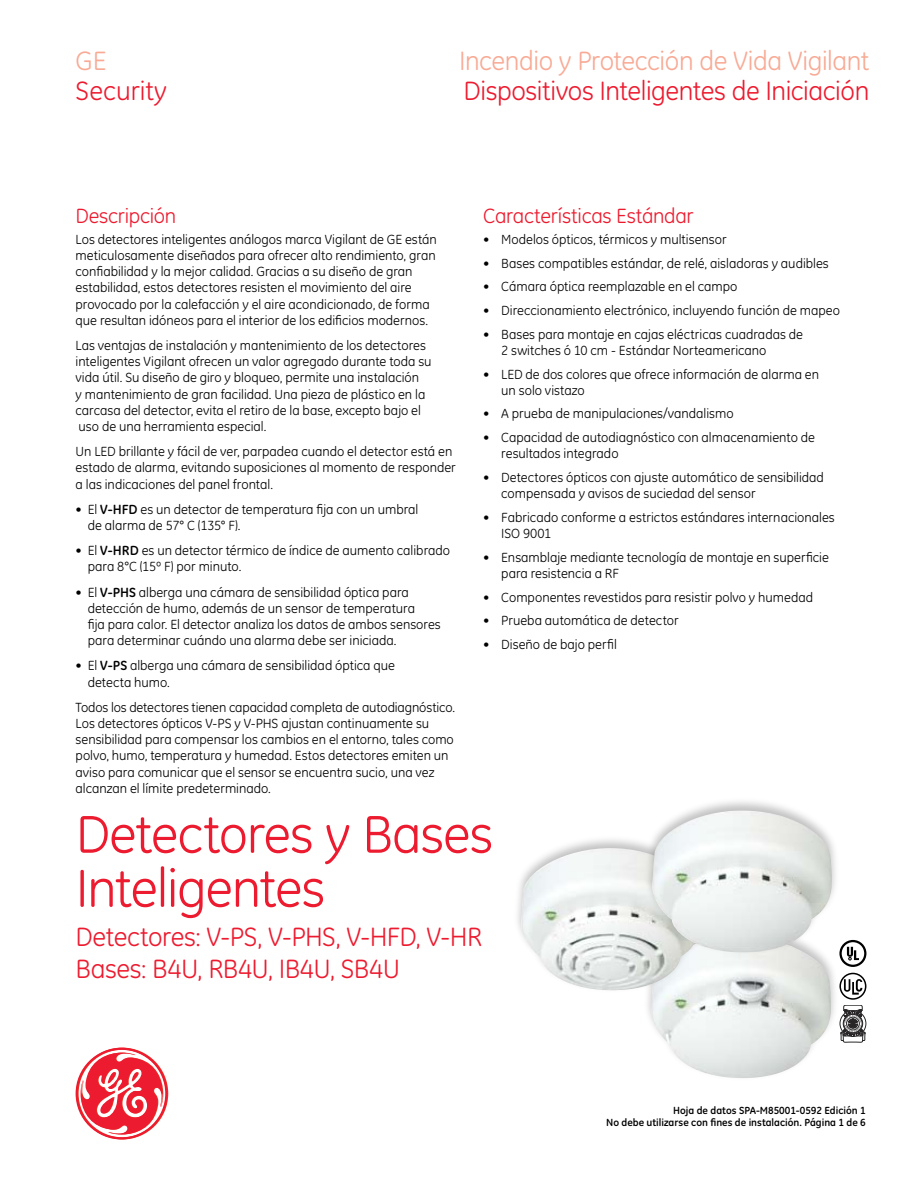
<style>
.page{position:relative;width:918px;height:1188px;background:#fff}
.page>*{position:absolute;margin:0;border:0;box-sizing:border-box;transform-origin:0 0}
.t1{font:54px/54px "GE Inspira";letter-spacing:-.02em;color:#ed1b2f}
.t2{font:27px/32.4px "GE Inspira";letter-spacing:-.015em;color:#ed1b2f}
.t3{font:27px "GE Inspira";letter-spacing:-.015em;color:#f8aa95}
.t4{font:21px "GE Inspira";letter-spacing:-.015em;color:#ed1b2f}
.t5{font:13.5px/16.2px "GE Inspira";color:#000}
.t6{font:700 10.5px/12.6px "GE Inspira";color:#000;text-align:right}
.s1{font-weight:700}
</style>
<div class="page">
<div style="left:641px;top:921px;width:200px;height:161px;background:#000;opacity:.25"></div>
<img style="left:651px;top:957px;width:181px;height:122px">
<div style="left:511px;top:833px;width:199px;height:162px;background:#000;opacity:.25"></div>
<img style="left:521px;top:848px;width:180px;height:143px">
<div style="left:642px;top:795px;width:200px;height:162px;background:#000;opacity:.25"></div>
<img style="left:652px;top:810px;width:181px;height:143px">
<svg style="left:76px;top:1048px;width:92px;height:91px"></svg>
<svg style="left:839px;top:973px;width:27px;height:70px"></svg>
<div style="left:843px;top:1014px;width:20px;height:19px;border:1px solid #272525;border-radius:50%"></div>
<div style="left:844px;top:1014px;width:18px;height:19px;border:1px solid #272525;border-radius:50%"></div>
<div style="left:839px;top:940px;width:27px;height:27px;border:2px solid #000;border-radius:50%"></div>
<svg style="left:847px;top:947px;width:12px;height:13px"></svg>
<h2 class="t3" style="left:76px;top:45px;width:32px">GE</h2>
<h2 class="t2" style="left:76px;top:74px;width:93px">Security</h2>
<h2 class="t3" style="left:459px;top:45px;width:412px">Incendio y Protección de Vida Vigilant</h2>
<h2 class="t2" style="left:463px;top:74px;width:407px">Dispositivos Inteligentes de Iniciación</h2>
<h3 class="t4" style="left:76px;top:204px;width:102px">Descripción</h3>
<p class="t5" style="left:76px;top:231px;width:363px">Los detectores inteligentes análogos marca Vigilant de GE están meticulosamente diseñados para ofrecer alto rendimiento, gran confiabilidad y la mejor calidad. Gracias a su diseño de gran estabilidad, estos detectores resisten el movimiento del aire provocado por la calefacción y el aire acondicionado, de forma que resultan idóneos para el interior de los edificios modernos.</p>
<p class="t5" style="left:76px;top:337px;width:357px">Las ventajas de instalación y mantenimiento de los detectores inteligentes Vigilant ofrecen un valor agregado durante toda su vida útil. Su diseño de giro y bloqueo, permite una instalación<br>y mantenimiento de gran facilidad. Una pieza de plástico en la carcasa del detector, evita el retiro de la base, excepto bajo el uso de una herramienta especial.</p>
<p class="t5" style="left:76px;top:443px;width:382px">Un LED brillante y fácil de ver, parpadea cuando el detector está en estado de alarma, evitando suposiciones al momento de responder a las indicaciones del panel frontal.</p>
<p class="t5" style="left:88px;top:501px;width:332px;text-indent:-12px">• El <span class="s1">V-HFD</span> es un detector de temperatura fija con un umbral de alarma de 57° C (135° F).</p>
<p class="t5" style="left:88px;top:542px;width:364px;text-indent:-12px">• El <span class="s1">V-HRD</span> es un detector térmico de índice de aumento calibrado para 8°C (15º F) por minuto.</p>
<p class="t5" style="left:88px;top:584px;width:355px;text-indent:-12px">• El <span class="s1">V-PHS</span> alberga una cámara de sensibilidad óptica para detección de humo, además de un sensor de temperatura<br>fija para calor. El detector analiza los datos de ambos sensores para determinar cuándo una alarma debe ser iniciada.</p>
<p class="t5" style="left:88px;top:658px;width:309px;text-indent:-12px">• El <span class="s1">V-PS</span> alberga una cámara de sensibilidad óptica que detecta humo.</p>
<p class="t5" style="left:76px;top:699px;width:381px">Todos los detectores tienen capacidad completa de autodiagnóstico.<br>Los detectores ópticos V-PS y V-PHS ajustan continuamente su sensibilidad para compensar los cambios en el entorno, tales como polvo, humo, temperatura y humedad. Estos detectores emiten un aviso para comunicar que el sensor se encuentra sucio, una vez alcanzan el límite predeterminado.</p>
<h1 class="t1" style="left:76px;top:807px;width:419px">Detectores y Bases<br>Inteligentes</h1>
<h2 class="t2" style="left:76px;top:920px;width:408px">Detectores: V-PS, V-PHS, V-HFD, V-HR<br>Bases: B4U, RB4U, IB4U, SB4U</h2>
<h3 class="t4" style="left:483px;top:204px;width:212px">Características Estándar</h3>
<p class="t5" style="left:501px;top:227px;width:340px;line-height:23.7px">Modelos ópticos, térmicos y multisensor<br>Bases compatibles estándar, de relé, aisladoras y audibles Cámara óptica reemplazable en el campo Direccionamiento electrónico, incluyendo función de mapeo Bases para montaje en cajas eléctricas cuadradas de</p>
<p class="t5" style="left:501px;top:338px;width:319px;line-height:23.7px">2 switches ó 10 cm - Estándar Norteamericano<br>LED de dos colores que ofrece información de alarma en</p>
<p class="t5" style="left:501px;top:378px;width:315px;line-height:23.7px">un solo vistazo<br>A prueba de manipulaciones/vandalismo<br>Capacidad de autodiagnóstico con almacenamiento de</p>
<p class="t5" style="left:501px;top:442px;width:324px;line-height:23.7px">resultados integrado<br>Detectores ópticos con ajuste automático de sensibilidad</p>
<p class="t5" style="left:501px;top:482px;width:335px;line-height:23.7px">compensada y avisos de suciedad del sensor<br>Fabricado conforme a estrictos estándares internacionales</p>
<p class="t5" style="left:501px;top:522px;width:329px;line-height:23.7px">ISO 9001<br>Ensamblaje mediante tecnología de montaje en superficie</p>
<p class="t5" style="left:501px;top:562px;width:313px;line-height:23.7px">para resistencia a RF<br>Componentes revestidos para resistir polvo y humedad<br>Prueba automática de detector<br>Diseño de bajo perfil</p>
<p class="t5" style="left:483px;top:227px;width:8px;line-height:23.7px;text-align:justify">• • • • •</p>
<p class="t5" style="left:483px;top:366px;width:8px">•</p>
<p class="t5" style="left:483px;top:402px;width:8px;line-height:23.7px">• •</p>
<p class="t5" style="left:483px;top:469px;width:8px">•</p>
<p class="t5" style="left:483px;top:509px;width:8px">•</p>
<p class="t5" style="left:483px;top:549px;width:8px">•</p>
<p class="t5" style="left:483px;top:585px;width:8px;line-height:23.7px;text-align:justify">• • •</p>
<p class="t6" style="left:606px;top:1104px;width:261px">Hoja de datos SPA-M85001-0592 Edición 1<br>No debe utilizarse con fines de instalación. Página 1 de 6</p>
</div>
